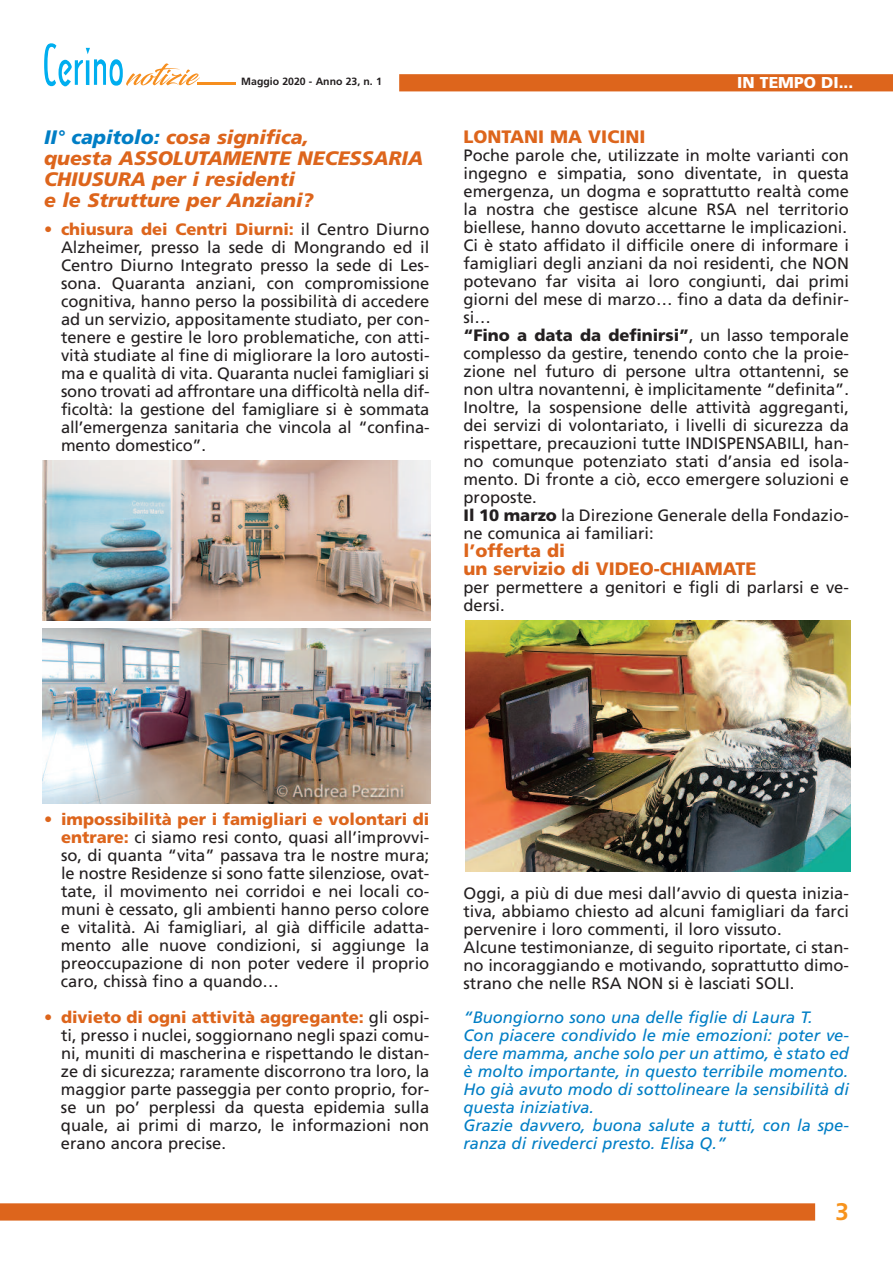
<style>
.page{position:relative;width:893px;height:1263px;background:#fff}
.page>*{position:absolute;margin:0;border:0;box-sizing:border-box;transform-origin:0 0}
.t1{font:700 24px "Frutiger";color:#f7931d}
.t2{font:italic 900 19.5px/21px "Frutiger";color:#dd651c}
.t3{font:900 18px/18px "Frutiger";color:#dd651c}
.t4{font:16.5px/18px "Frutiger";color:#231f20;text-align:justify}
.t5{font:italic 16.5px/18px "Frutiger";color:#007ec5}
.t6{font:900 15.75px "Frutiger";color:#fff}
.t7{font:700 10.5px "Frutiger";color:#231f20}
.s1{color:#007ec5}
.s2{font-weight:900;color:#dd651c}
.s3{font-weight:900}
</style>
<div class="page">
<svg style="left:44px;top:43px;width:156px;height:43px"></svg>
<hr style="left:197px;top:82px;width:39px;height:3px;background:#f68e1e">
<div style="left:0;top:1203px;width:815px;height:17px;background:#dd651c"></div>
<div style="left:399px;top:74px;width:494px;height:17px;background:#dd651c"></div>
<img style="left:465px;top:620px;width:385px;height:252px">
<img style="left:43px;top:461px;width:387px;height:160px">
<img style="left:43px;top:628px;width:387px;height:176px">
<p class="t7" style="left:241px;top:77px;width:142px">Maggio 2020 - Anno 23, n. 1</p>
<p class="t2" style="left:44px;top:128px;width:381px"><span class="s1">II° capitolo:</span> cosa significa,<br>questa ASSOLUTAMENTE NECESSARIA<br>CHIUSURA per i residenti<br>e le Strutture per Anziani?</p>
<p class="t4" style="left:61px;top:222px;width:370px;text-indent:-17px"><span class="s2">• chiusura dei Centri Diurni:</span> il Centro Diurno Alzheimer, presso la sede di Mongrando ed il Centro Diurno Integrato presso la sede di Les&shy;sona. Quaranta anziani, con compromissione cognitiva, hanno perso la possibilità di accedere ad un servizio, appositamente studiato, per con&shy;tenere e gestire le loro problematiche, con atti&shy;vità studiate al fine di migliorare la loro autosti&shy;ma e qualità di vita. Quaranta nuclei famigliari si sono trovati ad affrontare una difficoltà nella dif&shy;ficoltà: la gestione del famigliare si è sommata all’emergenza sanitaria che vincola al “confina&shy;mento domestico”.</p>
<p class="t6" style="left:737px;top:76px;width:118px">IN TEMPO DI...</p>
<p class="t3" style="left:463px;top:129px;width:183px">LONTANI MA VICINI</p>
<p class="t4" style="left:463px;top:147px;width:387px;text-align:left">Poche parole che, utilizzate in molte varianti con ingegno e simpatia, sono diventate, in questa emergenza, un dogma e soprattutto realtà come la nostra che gestisce alcune RSA nel territorio biellese, hanno dovuto accettarne le implicazioni.<br>Ci è stato affidato il difficile onere di informare i famigliari degli anziani da noi residenti, che NON potevano far visita ai loro congiunti, dai primi giorni del mese di marzo… fino a data da definir&shy;si…<br><span class="s3">“Fino a data da definirsi”</span>, un lasso temporale complesso da gestire, tenendo conto che la proie&shy;zione nel futuro di persone ultra ottantenni, se non ultra novantenni, è implicitamente “definita”.<br>Inoltre, la sospensione delle attività aggreganti, dei servizi di volontariato, i livelli di sicurezza da rispettare, precauzioni tutte INDISPENSABILI, han&shy;no comunque potenziato stati d’ansia ed isola&shy;mento. Di fronte a ciò, ecco emergere soluzioni e proposte.<br><span class="s3">Il 10 marzo</span> la Direzione Generale della Fondazio&shy;ne comunica ai familiari:</p>
<p class="t3" style="left:463px;top:543px;width:295px">l’offerta di<br>un servizio di VIDEO-CHIAMATE</p>
<p class="t4" style="left:463px;top:579px;width:387px">per permettere a genitori e figli di parlarsi e ve&shy;dersi.</p>
<p class="t4" style="left:61px;top:811px;width:370px;text-indent:-17px"><span class="s2">• impossibilità per i famigliari e volontari di entrare:</span> ci siamo resi conto, quasi all’improvvi&shy;so, di quanta “vita” passava tra le nostre mura; le nostre Residenze si sono fatte silenziose, ovat&shy;tate, il movimento nei corridoi e nei locali co&shy;muni è cessato, gli ambienti hanno perso colore e vitalità. Ai famigliari, al già difficile adatta&shy;mento alle nuove condizioni, si aggiunge la preoccupazione di non poter vedere il proprio caro, chissà fino a quando…</p>
<p class="t4" style="left:61px;top:1009px;width:370px;text-indent:-17px"><span class="s2">• divieto di ogni attività aggregante:</span> gli ospi&shy;ti, presso i nuclei, soggiornano negli spazi comu&shy;ni, muniti di mascherina e rispettando le distan&shy;ze di sicurezza; raramente discorrono tra loro, la maggior parte passeggia per conto proprio, for&shy;se un po’ perplessi da questa epidemia sulla quale, ai primi di marzo, le informazioni non erano ancora precise.</p>
<p class="t4" style="left:463px;top:885px;width:387px;text-align:left">Oggi, a più di due mesi dall’avvio di questa inizia&shy;tiva, abbiamo chiesto ad alcuni famigliari da farci pervenire i loro commenti, il loro vissuto.<br>Alcune testimonianze, di seguito riportate, ci stan&shy;no incoraggiando e motivando, soprattutto dimo&shy;strano che nelle RSA NON si è lasciati SOLI.</p>
<p class="t5" style="left:463px;top:1010px;width:387px">“Buongiorno sono una delle figlie di Laura T.<br>Con piacere condivido le mie emozioni: poter ve&shy;dere mamma, anche solo per un attimo, è stato ed è molto importante, in questo terribile momento.<br>Ho già avuto modo di sottolineare la sensibilità di questa iniziativa.<br>Grazie davvero, buona salute a tutti, con la spe&shy;ranza di rivederci presto. Elisa Q.”</p>
<h1 class="t1" style="left:836px;top:1202px;width:15px">3</h1>
</div>
